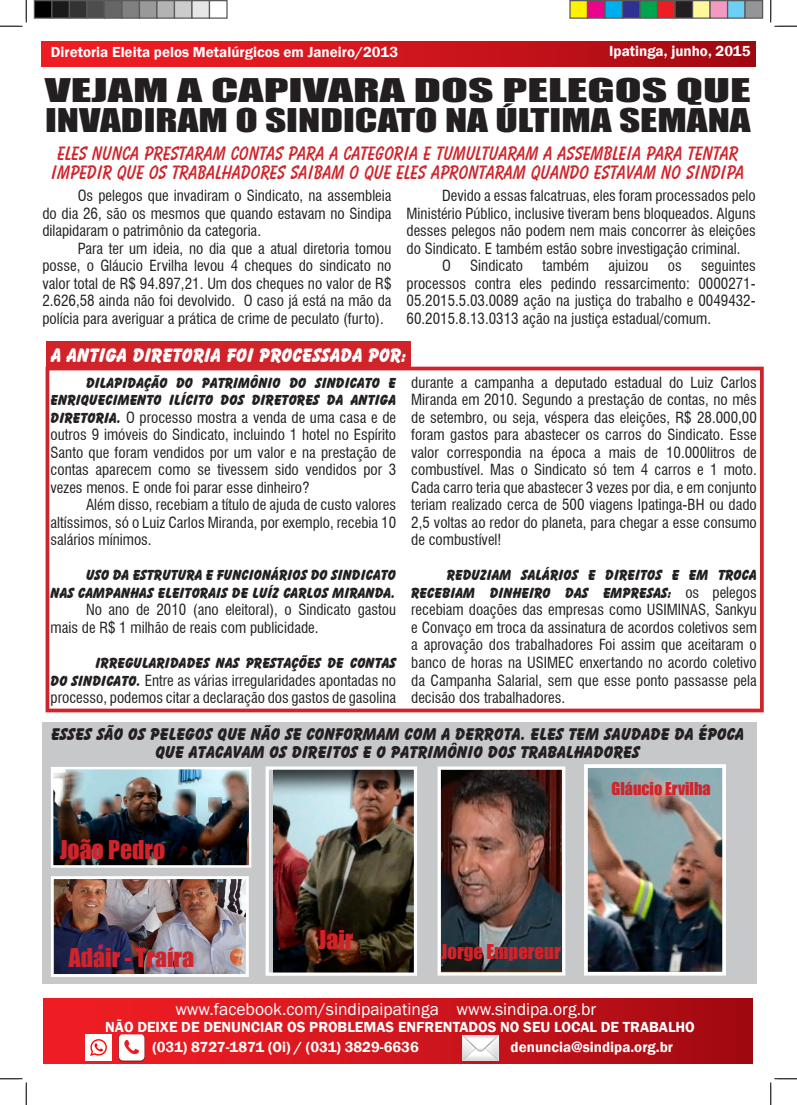
<style>
.page{position:relative;width:797px;height:1105px;background:#fff}
.page>*{position:absolute;margin:0;border:0;box-sizing:border-box;transform-origin:0 0}
.Titulo_principal{font:30px/30px "Impact";color:#231f20;scale:1.65 1}
.Corpo_texto{font:23.75px "Impact";color:#d1232a}
.Titulo_principal-2{font:700 20px/18.8px "Balloon BT";color:#d1232a;text-align:center}
.Corpo_texto-2{font:800 20px "Balloon BT";color:#fff}
.Corpo_texto-3{font:18.75px "Impact";color:#d1232a}
.Corpo_texto-4{font:800 17.5px/18.1px "Balloon BT";color:#231f20;text-align:center}
.t1{font:17.5px "Franklin Gothic";color:#fff}
.Corpo_texto-5{font:16.25px "Impact";color:#d1232a}
.Corpo_texto-6{font:condensed 15px/17.5px "Swiss 721 BT";color:#231f20;text-align:justify}
.t2{font:600 15px "Franklin Gothic";color:#fff}
.Corpo_texto-7{font:800 15px/17.5px "Balloon BT";color:#231f20;text-align:right}
.s1{font-family:"Balloon BT";font-weight:800;font-stretch:normal}
</style>
<div class="page">
<div style="left:42px;top:723px;width:714px;height:261px;background:#c7c8ca"></div>
<div style="left:41px;top:41px;width:714px;height:26px;background:linear-gradient(to right,#f71f26,#a50a12)"></div>
<div style="left:43px;top:998px;width:709px;height:65px;background:linear-gradient(to right,#f7252b,#a50911)"></div>
<img style="left:462px;top:1035px;width:36px;height:25px">
<img style="left:117px;top:1033px;width:29px;height:28px">
<img style="left:86px;top:1035px;width:25px;height:25px">
<img style="left:55px;top:880px;width:190px;height:93px">
<div style="left:51px;top:876px;width:198px;height:101px;border:3px solid #fff"></div>
<img style="left:589px;top:769px;width:132px;height:201px">
<div style="left:584px;top:764px;width:142px;height:211px;border:4px solid #fff"></div>
<img style="left:273px;top:770px;width:140px;height:202px">
<div style="left:265px;top:766px;width:152px;height:210px;border:3px solid #fff"></div>
<img style="left:54px;top:770px;width:194px;height:95px">
<div style="left:51px;top:767px;width:200px;height:101px;border:2px solid #fff"></div>
<img style="left:441px;top:770px;width:120px;height:201px">
<div style="left:437px;top:766px;width:128px;height:209px;border:3px solid #fff"></div>
<div style="left:46px;top:367px;width:717px;height:345px;border:4px solid #d1232a"></div>
<div style="left:47px;top:342px;width:364px;height:26px;background:#d1232a"></div>
<svg style="left:0;top:0;width:27px;height:27px"></svg>
<svg style="left:0;top:1078px;width:27px;height:27px"></svg>
<svg style="left:770px;top:0;width:27px;height:27px"></svg>
<svg style="left:770px;top:1078px;width:27px;height:27px"></svg>
<div style="left:34px;top:1px;width:18px;height:17px;background:#000"></div>
<div style="left:34px;top:0;width:18px;height:19px;border:1px solid #595959"></div>
<div style="left:52px;top:1px;width:17px;height:17px;background:#1a1a1a"></div>
<div style="left:51px;top:0;width:19px;height:19px;border:1px solid #595959"></div>
<div style="left:69px;top:1px;width:18px;height:17px;background:#333"></div>
<div style="left:69px;top:0;width:19px;height:19px;border:1px solid #595959"></div>
<div style="left:87px;top:1px;width:17px;height:17px;background:#4d4d4d"></div>
<div style="left:86px;top:0;width:19px;height:19px;border:1px solid #595959"></div>
<div style="left:104px;top:1px;width:18px;height:17px;background:#666"></div>
<div style="left:104px;top:0;width:18px;height:19px;border:1px solid #595959"></div>
<div style="left:122px;top:1px;width:17px;height:17px;background:#808080"></div>
<div style="left:121px;top:0;width:19px;height:19px;border:1px solid #595959"></div>
<div style="left:139px;top:1px;width:18px;height:17px;background:#999"></div>
<div style="left:139px;top:0;width:19px;height:19px;border:1px solid #595959"></div>
<div style="left:157px;top:1px;width:17px;height:17px;background:#b3b3b3"></div>
<div style="left:156px;top:0;width:19px;height:19px;border:1px solid #595959"></div>
<div style="left:174px;top:1px;width:18px;height:17px;background:#ccc"></div>
<div style="left:174px;top:0;width:18px;height:19px;border:1px solid #595959"></div>
<div style="left:192px;top:1px;width:17px;height:17px;background:#e6e6e6"></div>
<div style="left:191px;top:0;width:19px;height:19px;border:1px solid #595959"></div>
<div style="left:209px;top:0;width:19px;height:19px;border:1px solid #595959"></div>
<div style="left:570px;top:1px;width:17px;height:17px;background:#fff101"></div>
<div style="left:569px;top:0;width:19px;height:19px;border:1px solid #595959"></div>
<div style="left:587px;top:1px;width:18px;height:17px;background:#ed028c"></div>
<div style="left:587px;top:0;width:18px;height:19px;border:1px solid #595959"></div>
<div style="left:605px;top:1px;width:17px;height:17px;background:#00aeef"></div>
<div style="left:604px;top:0;width:19px;height:19px;border:1px solid #595959"></div>
<div style="left:622px;top:1px;width:18px;height:17px;background:#2e3092"></div>
<div style="left:622px;top:0;width:18px;height:19px;border:1px solid #595959"></div>
<div style="left:640px;top:1px;width:17px;height:17px;background:#00a54f"></div>
<div style="left:639px;top:0;width:19px;height:19px;border:1px solid #595959"></div>
<div style="left:657px;top:1px;width:18px;height:17px;background:#ee1d23"></div>
<div style="left:657px;top:0;width:18px;height:19px;border:1px solid #595959"></div>
<div style="left:675px;top:1px;width:17px;height:17px;background:#231f20"></div>
<div style="left:674px;top:0;width:19px;height:19px;border:1px solid #595959"></div>
<div style="left:692px;top:1px;width:18px;height:17px;background:#fff79a"></div>
<div style="left:692px;top:0;width:18px;height:19px;border:1px solid #595959"></div>
<div style="left:710px;top:1px;width:17px;height:17px;background:#f499c2"></div>
<div style="left:709px;top:0;width:19px;height:19px;border:1px solid #595959"></div>
<div style="left:727px;top:1px;width:18px;height:17px;background:#6bcff6"></div>
<div style="left:727px;top:0;width:18px;height:19px;border:1px solid #595959"></div>
<div style="left:745px;top:1px;width:17px;height:17px;background:#939598"></div>
<div style="left:744px;top:0;width:19px;height:19px;border:1px solid #595959"></div>
<p class="t2" style="left:51px;top:43px;width:349px">Diretoria Eleita pelos Metalúrgicos em Janeiro/2013</p>
<p class="t2" style="left:609px;top:42px;width:143px">Ipatinga, junho, 2015</p>
<p class="Titulo_principal" style="left:45px;top:75px;width:429px">VEJAM A CAPIVARA DOS PELEGOS QUE<br>INVADIRAM O SINDICATO NA ÚLTIMA SEMANA</p>
<p class="Titulo_principal-2" style="left:51px;top:144px;width:694px">ELES NUNCA PRESTARAM CONTAS PARA A CATEGORIA E TUMULTUARAM A ASSEMBLEIA PARA TENTAR<br>IMPEDIR QUE OS TRABALHADORES SAIBAM O QUE ELES APRONTARAM QUANDO ESTAVAM NO SINDIPA</p>
<p class="Corpo_texto-6" style="left:42px;top:187px;width:350px;text-indent:35px">Os pelegos que invadiram o Sindicato, na assembleia do dia 26, são os mesmos que quando estavam no Sindipa dilapidaram o patrimônio da categoria.</p>
<p class="Corpo_texto-6" style="left:42px;top:239px;width:350px;text-indent:35px">Para ter um ideia, no dia que a atual diretoria tomou posse, o Gláucio Ervilha levou 4 cheques do sindicato no valor total de R$ 94.897,21. Um dos cheques no valor de R$ 2.626,58 ainda não foi devolvido. O caso já está na mão da polícia para averiguar a prática de crime de peculato (furto).</p>
<p class="Corpo_texto-6" style="left:406px;top:187px;width:350px;text-indent:35px">Devido a essas falcatruas, eles foram processados pelo Ministério Público, inclusive tiveram bens bloqueados. Alguns desses pelegos não podem nem mais concorrer às eleições do Sindicato. E também estão sobre investigação criminal.</p>
<p class="Corpo_texto-6" style="left:442px;top:257px;width:10px">O</p>
<p class="Corpo_texto-6" style="left:470px;top:257px;width:54px">Sindicato</p>
<p class="Corpo_texto-6" style="left:542px;top:257px;width:48px">também</p>
<p class="Corpo_texto-6" style="left:608px;top:257px;width:41px">ajuizou</p>
<p class="Corpo_texto-6" style="left:668px;top:257px;width:15px">os</p>
<p class="Corpo_texto-6" style="left:406px;top:257px;width:350px;text-indent:295px">seguintes processos contra eles pedindo ressarcimento: 0000271- 05.2015.5.03.0089 ação na justiça do trabalho e 0049432- 60.2015.8.13.0313 ação na justiça estadual/comum.</p>
<p class="Corpo_texto-2" style="left:51px;top:343px;width:357px">A ANTIGA DIRETORIA FOI PROCESSADA POR:</p>
<p class="Corpo_texto-6" style="left:51px;top:374px;width:347px;text-indent:35px"><span class="s1">DILAPIDAÇÃO DO PATRIMÔNIO DO SINDICATO E ENRIQUECIMENTO ILÍCITO DOS DIRETORES DA ANTIGA DIRETORIA.</span> O processo mostra a venda de uma casa e de outros 9 imóveis do Sindicato, incluindo 1 hotel no Espírito Santo que foram vendidos por um valor e na prestação de contas aparecem como se tivessem sido vendidos por 3 vezes menos. E onde foi parar esse dinheiro?</p>
<p class="Corpo_texto-6" style="left:51px;top:496px;width:347px;text-indent:35px">Além disso, recebiam a título de ajuda de custo valores altíssimos, só o Luiz Carlos Miranda, por exemplo, recebia 10 salários mínimos.</p>
<p class="Corpo_texto-7" style="left:51px;top:566px;width:347px">USO DA ESTRUTURA E FUNCIONÁRIOS DO SINDICATO<br>NAS CAMPANHAS ELEITORAIS DE LUÍZ CARLOS MIRANDA.</p>
<p class="Corpo_texto-6" style="left:51px;top:601px;width:347px;text-indent:35px">No ano de 2010 (ano eleitoral), o Sindicato gastou mais de R$ 1 milhão de reais com publicidade.</p>
<p class="Corpo_texto-6" style="left:51px;top:654px;width:347px;text-indent:45px"><span class="s1">IRREGULARIDADES NAS PRESTAÇÕES DE CONTAS DO SINDICATO.</span> Entre as várias irregularidades apontadas no processo, podemos citar a declaração dos gastos de gasolina</p>
<p class="Corpo_texto-6" style="left:411px;top:374px;width:347px">durante a campanha a deputado estadual do Luiz Carlos Miranda em 2010. Segundo a prestação de contas, no mês de setembro, ou seja, véspera das eleições, R$ 28.000,00 foram gastos para abastecer os carros do Sindicato. Esse valor correspondia na época a mais de 10.000litros de combustível. Mas o Sindicato só tem 4 carros e 1 moto.<br>Cada carro teria que abastecer 3 vezes por dia, e em conjunto teriam realizado cerca de 500 viagens Ipatinga-BH ou dado 2,5 voltas ao redor do planeta, para chegar a esse consumo de combustível!</p>
<p class="Corpo_texto-6" style="left:411px;top:566px;width:347px;text-indent:35px"><span class="s1">REDUZIAM SALÁRIOS E DIREITOS E EM TROCA RECEBIAM DINHEIRO DAS EMPRESAS:</span> os pelegos recebiam doações das empresas como USIMINAS, Sankyu e Convaço em troca da assinatura de acordos coletivos sem a aprovação dos trabalhadores Foi assim que aceitaram o banco de horas na USIMEC enxertando no acordo coletivo da Campanha Salarial, sem que esse ponto passasse pela decisão dos trabalhadores.</p>
<p class="Corpo_texto-4" style="left:51px;top:724px;width:694px">ESSES SÃO OS PELEGOS QUE NÃO SE CONFORMAM COM A DERROTA. ELES TEM SAUDADE DA ÉPOCA<br>QUE ATACAVAM OS DIREITOS E O PATRIMÔNIO DOS TRABALHADORES</p>
<p class="Corpo_texto" style="left:60px;top:831px;width:107px">João Pedro</p>
<p class="Corpo_texto" style="left:69px;top:939px;width:127px">Adair - Traíra</p>
<p class="Corpo_texto" style="left:318px;top:922px;width:36px">Jair</p>
<p class="Corpo_texto-5" style="left:611px;top:776px;width:101px">Gláucio Ervilha</p>
<p class="Corpo_texto-3" style="left:441px;top:937px;width:121px">Jorge Empereur</p>
<p class="t1" style="left:175px;top:999px;width:422px">www.facebook.com/sindipaipatinga www.sindipa.org.br</p>
<p class="t2" style="left:105px;top:1018px;width:591px">NÃO DEIXE DE DENUNCIAR OS PROBLEMAS ENFRENTADOS NO SEU LOCAL DE TRABALHO</p>
<p class="t2" style="left:152px;top:1038px;width:268px">(031) 8727-1871 (Oi) / (031) 3829-6636</p>
<p class="t2" style="left:510px;top:1038px;width:164px">denuncia@sindipa.org.br</p>
</div>
